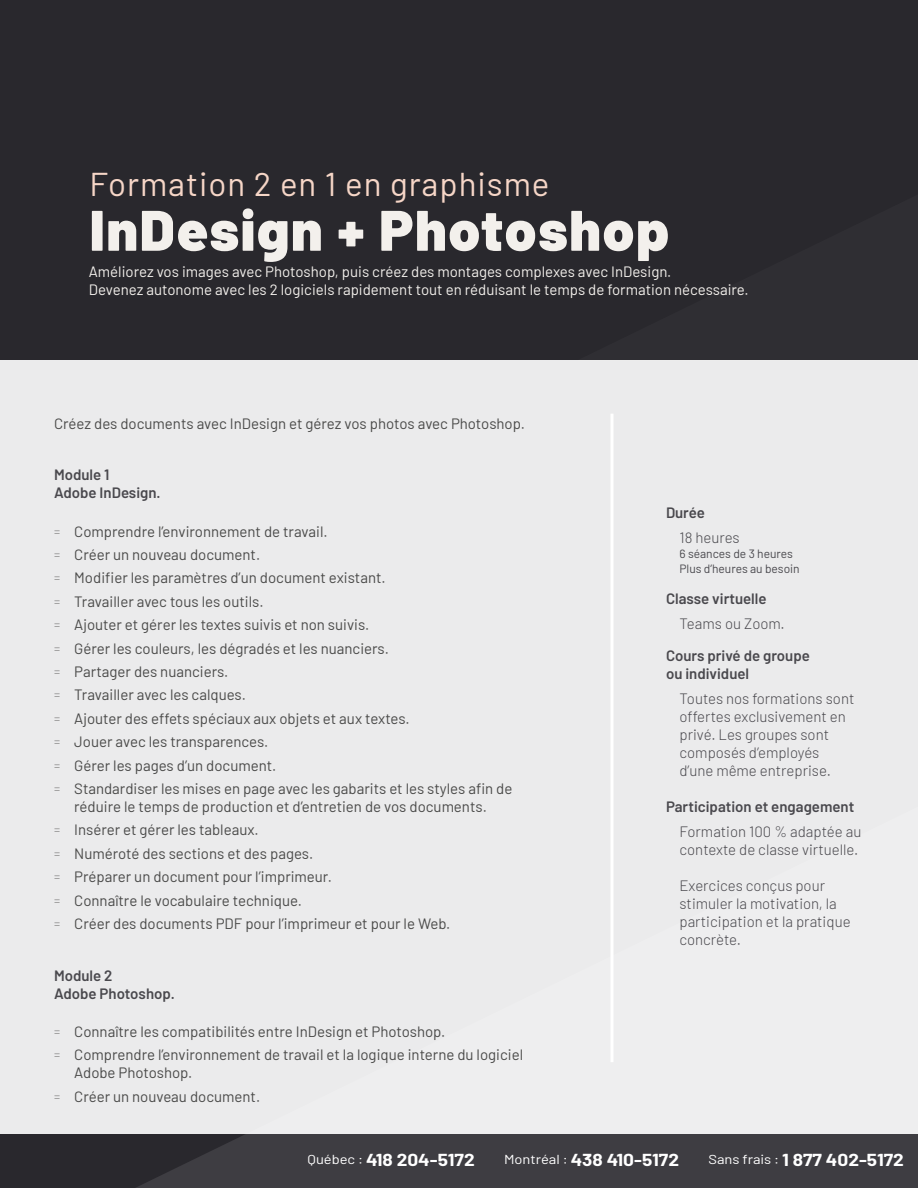
<style>
.page{position:relative;width:918px;height:1188px;background:#29282d}
.page>*{position:absolute;margin:0;border:0;box-sizing:border-box;transform-origin:0 0}
.t1{font:900 57px "Barlow";letter-spacing:.03em;color:#f3f0ec}
.t2{font:33px "Barlow";letter-spacing:.03em;color:#f6d6c7}
.t3{font:700 16.95px "Barlow";color:#fff;scale:1.13 1}
.t4{font:15px/23.4px "Barlow";color:#4a4a49}
.t5{font:300 15px/18px "Barlow";color:#49484d}
.t6{font:15px/18px "Barlow";color:#f3f0ec}
.t7{font:600 15px/18px "Barlow";color:#49484d}
.t8{font:12px/14.4px "Barlow";color:#49484d}
.s1{font-weight:300;font-size:12px;color:#706f6f}
.s2{font-weight:400;font-size:13.05px}
</style>
<div class="page">
<svg style="left:576px;top:360px;width:342px;height:1px"></svg>
<div style="left:0;top:361px;width:918px;height:773px;background:#ebebec"></div>
<div style="left:135px;top:806px;width:783px;height:328px;background:#ebebec"></div>
<hr style="left:610px;top:414px;width:4px;height:648px;background:#fff">
<div style="left:136px;top:1134px;width:782px;height:54px;background:#3e3d42"></div>
<h2 class="t2" style="left:90px;top:160px;width:461px">Formation 2 en 1 en graphisme</h2>
<h1 class="t1" style="left:90px;top:187px;width:581px">InDesign + Photoshop</h1>
<p class="t6" style="left:89px;top:262px;width:661px">Améliorez vos images avec Photoshop, puis créez des montages complexes avec InDesign.<br>Devenez autonome avec les 2 logiciels rapidement tout en réduisant le temps de formation nécessaire.</p>
<p class="t4" style="left:54px;top:410px;width:472px">Créez des documents avec InDesign et gérez vos photos avec Photoshop.</p>
<p class="t7" style="left:54px;top:465px;width:108px">Module 1<br>Adobe InDesign.</p>
<p class="t4" style="left:54px;top:518px;width:460px"><span class="s1">=</span> Comprendre l’environnement de travail.<br><span class="s1">=</span> Créer un nouveau document.<br><span class="s1">=</span> Modifier les paramètres d’un document existant.<br><span class="s1">=</span> Travailler avec tous les outils.<br><span class="s1">=</span> Ajouter et gérer les textes suivis et non suivis.<br><span class="s1">=</span> Gérer les couleurs, les dégradés et les nuanciers.<br><span class="s1">=</span> Partager des nuanciers.<br><span class="s1">=</span> Travailler avec les calques.<br><span class="s1">=</span> Ajouter des effets spéciaux aux objets et aux textes.<br><span class="s1">=</span> Jouer avec les transparences.<br><span class="s1">=</span> Gérer les pages d’un document.<br><span class="s1">=</span> Standardiser les mises en page avec les gabarits et les styles afin de</p>
<p class="t4" style="left:54px;top:794px;width:434px;text-indent:20px">réduire le temps de production et d’entretien de vos documents. <span class="s1">=</span> Insérer et gérer les tableaux.<br><span class="s1">=</span> Numéroté des sections et des pages.<br><span class="s1">=</span> Préparer un document pour l’imprimeur.<br><span class="s1">=</span> Connaître le vocabulaire technique.<br><span class="s1">=</span> Créer des documents PDF pour l’imprimeur et pour le Web.</p>
<p class="t7" style="left:54px;top:965px;width:122px">Module 2<br>Adobe Photoshop.</p>
<p class="t4" style="left:54px;top:1019px;width:471px"><span class="s1">=</span> Connaître les compatibilités entre InDesign et Photoshop.<br><span class="s1">=</span> Comprendre l’environnement de travail et la logique interne du logiciel</p>
<p class="t4" style="left:54px;top:1060px;width:208px;text-indent:20px">Adobe Photoshop.<br><span class="s1">=</span> Créer un nouveau document.</p>
<p class="t7" style="left:666px;top:503px;width:40px">Durée</p>
<p class="t5" style="left:680px;top:528px;width:62px">18 heures</p>
<p class="t8" style="left:680px;top:546px;width:122px">6 séances de 3 heures<br>Plus d’heures au besoin</p>
<p class="t7" style="left:666px;top:589px;width:102px">Classe virtuelle</p>
<p class="t5" style="left:680px;top:613px;width:107px">Teams ou Zoom.</p>
<p class="t7" style="left:666px;top:646px;width:145px">Cours privé de groupe ou individuel</p>
<p class="t5" style="left:680px;top:689px;width:176px">Toutes nos formations sont offertes exclusivement en privé. Les groupes sont composés d’employés d’une même entreprise.</p>
<p class="t7" style="left:666px;top:797px;width:190px">Participation et engagement</p>
<p class="t5" style="left:680px;top:821px;width:183px">Formation 100 % adaptée au contexte de classe virtuelle.</p>
<p class="t5" style="left:680px;top:875px;width:173px">Exercices conçus pour stimuler la motivation, la participation et la pratique concrète.</p>
<p class="t3" style="left:308px;top:1147px;width:149px"><span class="s2">Québec :</span> 418 204-5172</p>
<p class="t3" style="left:504px;top:1147px;width:156px"><span class="s2">Montréal :</span> 438 410-5172</p>
<p class="t3" style="left:708px;top:1147px;width:175px"><span class="s2">Sans frais :</span> 1 877 402-5172</p>
</div>
